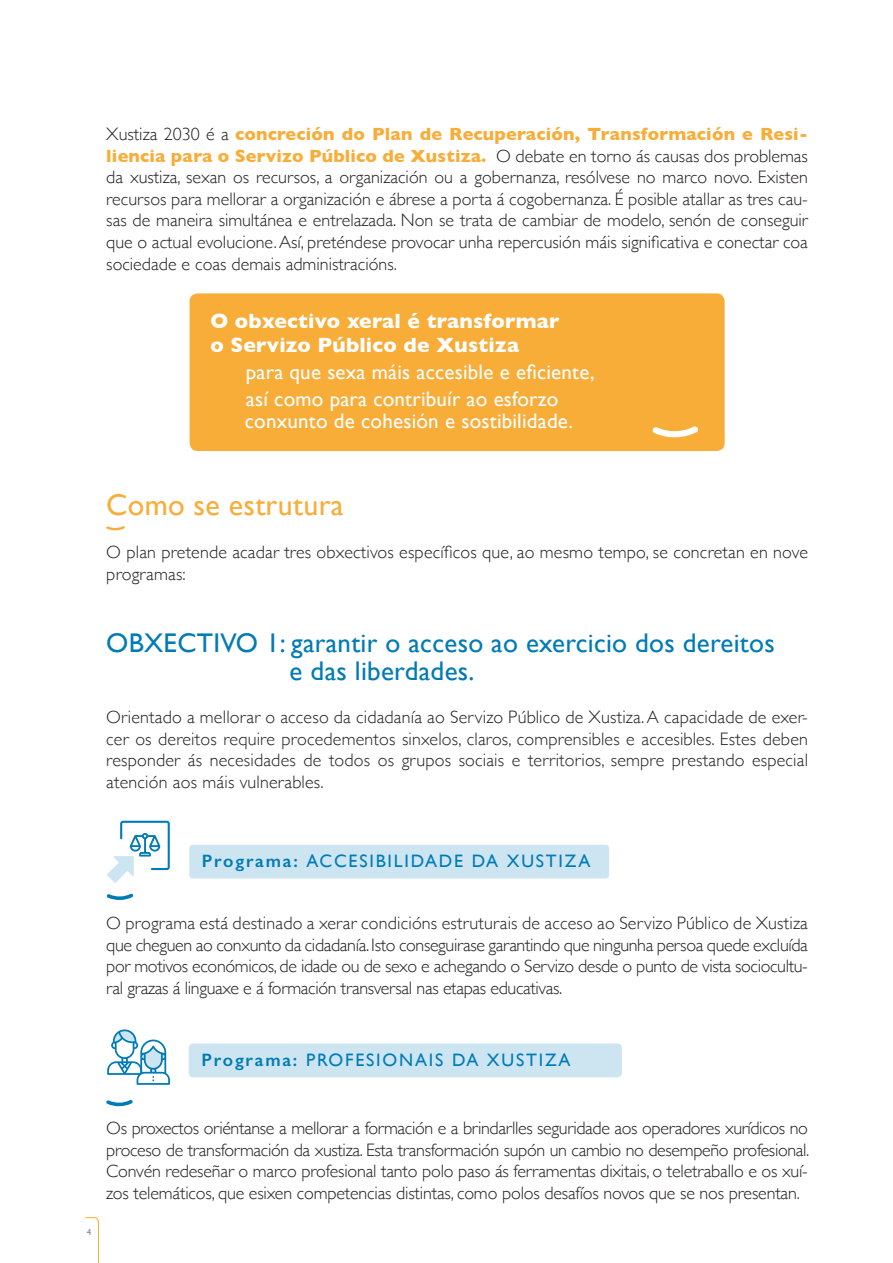
<style>
.page{position:relative;width:893px;height:1263px;background:#fff}
.page>*{position:absolute;margin:0;border:0;box-sizing:border-box;transform-origin:0 0}
.t1{font:30px "Gill Sans";letter-spacing:.01em;color:#f8ad39}
.t2{font:27px "Gill Sans";letter-spacing:.01em;color:#007bb6}
.t3{font:21px "Gill Sans";letter-spacing:.01em;color:#fff}
.t4{font:700 21px "Gill Sans";letter-spacing:.01em;color:#fff}
.t5{font:300 18px/21.6px "Gill Sans";color:#231f20;text-align:justify}
.t6{font:18px "Gill Sans";letter-spacing:.1em;color:#007bb6}
.t7{font:9px "Gill Sans";color:#86888e}
.s1{font-weight:700;color:#f8ad39}
.s2{font-weight:600}
</style>
<div class="page">
<svg style="left:85px;top:1217px;width:14px;height:46px"></svg>
<div style="left:190px;top:293px;width:535px;height:158px;background:#f8ad39;border-radius:8px"></div>
<svg style="left:652px;top:426px;width:47px;height:12px"></svg>
<svg style="left:106px;top:526px;width:19px;height:5px"></svg>
<div style="left:189px;top:845px;width:420px;height:33px;background:#cde5f0"></div>
<svg style="left:107px;top:893px;width:26px;height:7px"></svg>
<svg style="left:107px;top:821px;width:63px;height:62px"></svg>
<div style="left:189px;top:1043px;width:433px;height:34px;background:#cde5f0;border-radius:4px"></div>
<svg style="left:106px;top:1100px;width:27px;height:7px"></svg>
<svg style="left:107px;top:1029px;width:63px;height:56px"></svg>
<p class="t5" style="left:106px;top:122px;width:703px">Xustiza 2030 é a <span class="s1">concreción do Plan de Recuperación, Transformación e Resi&shy;liencia para o Servizo Público de Xustiza.</span> O debate en torno ás causas dos problemas da xustiza, sexan os recursos, a organización ou a gobernanza, resólvese no marco novo. Existen recursos para mellorar a organización e ábrese a porta á cogobernanza. É posible atallar as tres cau&shy;sas de maneira simultánea e entrelazada. Non se trata de cambiar de modelo, senón de conseguir que o actual evolucione. Así, preténdese provocar unha repercusión máis significativa e conectar coa sociedade e coas demais administracións.</p>
<p class="t4" style="left:210px;top:304px;width:351px">O obxectivo xeral é transformar</p>
<p class="t4" style="left:210px;top:328px;width:310px">o Servizo Público de Xustiza</p>
<p class="t3" style="left:246px;top:359px;width:350px">para que sexa máis accesible e eficiente,</p>
<p class="t3" style="left:246px;top:386px;width:314px">así como para contribuír ao esforzo</p>
<p class="t3" style="left:245px;top:409px;width:330px">conxunto de cohesión e sostibilidade.</p>
<p class="t1" style="left:106px;top:487px;width:239px">Como se estrutura</p>
<p class="t5" style="left:106px;top:540px;width:703px">O plan pretende acadar tres obxectivos específicos que, ao mesmo tempo, se concretan en nove programas:</p>
<p class="t2" style="left:106px;top:626px;width:670px">OBXECTIVO 1: garantir o acceso ao exercicio dos dereitos</p>
<p class="t2" style="left:290px;top:655px;width:186px">e das liberdades.</p>
<p class="t5" style="left:106px;top:706px;width:703px">Orientado a mellorar o acceso da cidadanía ao Servizo Público de Xustiza. A capacidade de exer&shy;cer os dereitos require procedementos sinxelos, claros, comprensibles e accesibles. Estes deben responder ás necesidades de todos os grupos sociais e territorios, sempre prestando especial atención aos máis vulnerables.</p>
<p class="t6" style="left:202px;top:851px;width:390px"><span class="s2">Programa:</span> ACCESIBILIDADE DA XUSTIZA</p>
<p class="t5" style="left:106px;top:911px;width:703px">O programa está destinado a xerar condicións estruturais de acceso ao Servizo Público de Xustiza que cheguen ao conxunto da cidadanía. Isto conseguirase garantindo que ningunha persoa quede excluída por motivos económicos, de idade ou de sexo e achegando o Servizo desde o punto de vista sociocultu&shy;ral grazas á linguaxe e á formación transversal nas etapas educativas.</p>
<p class="t6" style="left:202px;top:1049px;width:370px"><span class="s2">Programa:</span> PROFESIONAIS DA XUSTIZA</p>
<p class="t7" style="left:87px;top:1226px;width:6px">4</p>
<p class="t5" style="left:106px;top:1116px;width:705px">Os proxectos oriéntanse a mellorar a formación e a brindarlles seguridade aos operadores xurídicos no proceso de transformación da xustiza. Esta transformación supón un cambio no desempeño profesional.<br>Convén redeseñar o marco profesional tanto polo paso ás ferramentas dixitais, o teletraballo e os xuí&shy;zos telemáticos, que esixen competencias distintas, como polos desafíos novos que se nos presentan.</p>
</div>
